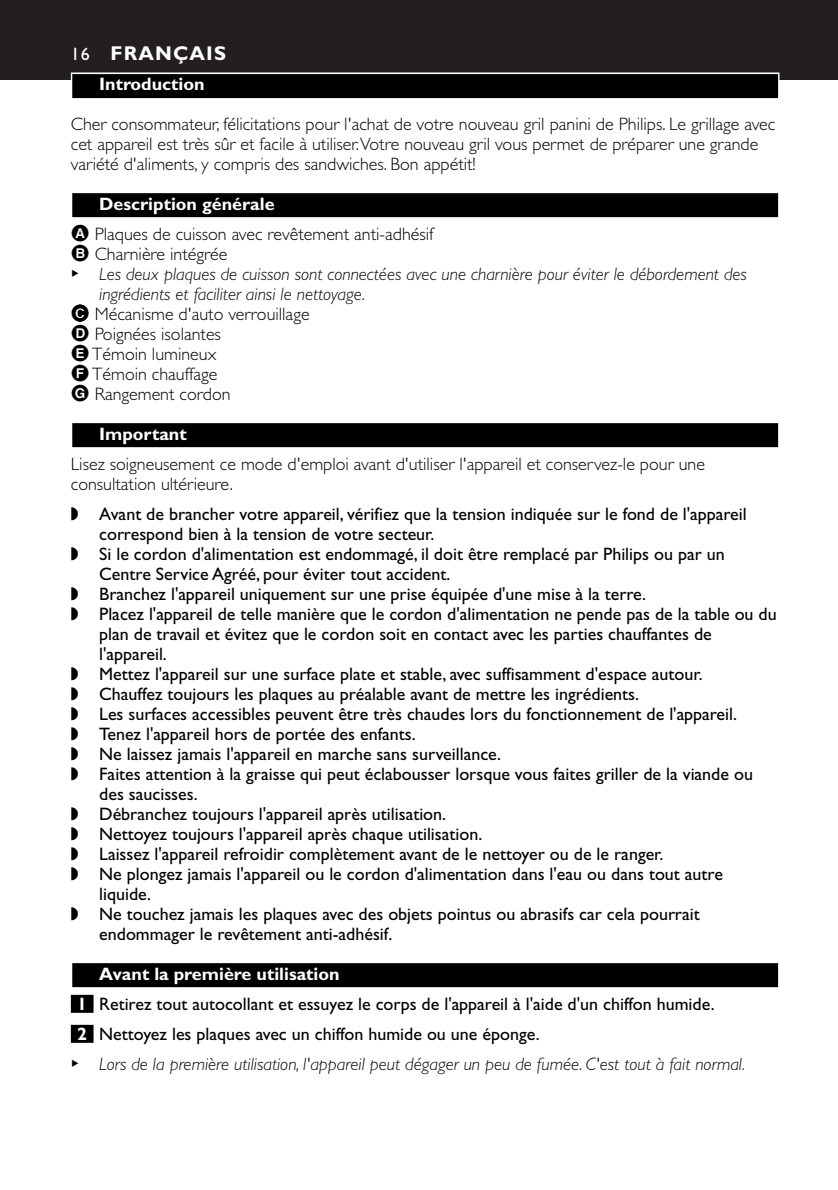
<style>
.page{position:relative;width:838px;height:1190px;background:#fff}
.page>*{position:absolute;margin:0;border:0;box-sizing:border-box;transform-origin:0 0}
.t1{font:700 20px "Gill Sans";letter-spacing:.055em;color:#fff}
.t2{font:18px "Gill Sans";color:#000}
.t3{font:300 18px/20px "Gill Sans";color:#000}
.t4{font:italic 300 18px "Gill Sans";color:#000}
.t5{font:700 18px "Gill Sans";color:#fff}
.s1{font-weight:400;font-size:18px}
.s2{font-weight:700;color:#fff}
.s3{font-family:"Bolletjesfonta Plain";font-weight:400}
</style>
<div class="page">
<div style="left:0;top:0;width:838px;height:79px;background:#231f20"></div>
<div style="left:71px;top:73px;width:709px;height:26px;background:#e1e1e1"></div>
<div style="left:72px;top:74px;width:706px;height:24px;background:#000"></div>
<div style="left:72px;top:193px;width:706px;height:24px;background:#000"></div>
<div style="left:72px;top:423px;width:706px;height:24px;background:#000"></div>
<div style="left:72px;top:963px;width:706px;height:24px;background:#000"></div>
<div style="left:71px;top:995px;width:23px;height:18px;background:#000"></div>
<div style="left:71px;top:1025px;width:23px;height:18px;background:#000"></div>
<p class="t1" style="left:71px;top:46px;width:157px"><span class="s1">16</span> FRANÇAIS</p>
<p class="t5" style="left:99px;top:77px;width:107px">Introduction</p>
<p class="t3" style="left:71px;top:116px;width:706px">Cher consommateur, félicitations pour l'achat de votre nouveau gril panini de Philips. Le grillage avec cet appareil est très sûr et facile à utiliser.Votre nouveau gril vous permet de préparer une grande variété d'aliments, y compris des sandwiches. Bon appétit!</p>
<p class="t3" style="left:71px;top:191px;width:364px;line-height:30px;text-indent:28px"><span class="s2">Description générale<br></span><span class="s3">A</span> Plaques de cuisson avec revêtement anti-adhésif</p>
<p class="t3" style="left:71px;top:246px;width:158px"><span class="s3">B</span> Charnière intégrée</p>
<p class="t4" style="left:71px;top:267px;width:678px"><sup>B</sup> Les deux plaques de cuisson sont connectées avec une charnière pour éviter le débordement des</p>
<p class="t4" style="left:99px;top:287px;width:267px">ingrédients et faciliter ainsi le nettoyage.</p>
<p class="t3" style="left:71px;top:306px;width:240px"><span class="s3">C</span> Mécanisme d'auto verrouillage</p>
<p class="t3" style="left:71px;top:326px;width:152px"><span class="s3">D</span> Poignées isolantes</p>
<p class="t3" style="left:71px;top:346px;width:147px"><span class="s3">E</span>Témoin lumineux</p>
<p class="t3" style="left:71px;top:366px;width:148px"><span class="s3">F</span>Témoin chauffage</p>
<p class="t3" style="left:71px;top:386px;width:161px"><span class="s3">G</span> Rangement cordon</p>
<p class="t5" style="left:99px;top:427px;width:89px">Important</p>
<p class="t3" style="left:71px;top:456px;width:636px">Lisez soigneusement ce mode d'emploi avant d'utiliser l'appareil et conservez-le pour une consultation ultérieure.</p>
<p class="t2" style="left:71px;top:507px;width:677px">◗ Avant de brancher votre appareil, vérifiez que la tension indiquée sur le fond de l'appareil</p>
<p class="t2" style="left:99px;top:527px;width:337px">correspond bien à la tension de votre secteur.</p>
<p class="t2" style="left:71px;top:547px;width:656px">◗ Si le cordon d'alimentation est endommagé, il doit être remplacé par Philips ou par un</p>
<p class="t2" style="left:99px;top:567px;width:353px">Centre Service Agréé, pour éviter tout accident.</p>
<p class="t2" style="left:71px;top:587px;width:577px">◗ Branchez l'appareil uniquement sur une prise équipée d'une mise à la terre.</p>
<p class="t2" style="left:71px;top:607px;width:707px">◗ Placez l'appareil de telle manière que le cordon d'alimentation ne pende pas de la table ou du</p>
<p class="t2" style="left:99px;top:627px;width:614px">plan de travail et évitez que le cordon soit en contact avec les parties chauffantes de</p>
<p class="t2" style="left:99px;top:647px;width:69px">l'appareil.</p>
<p class="t2" style="left:71px;top:667px;width:633px">◗ Mettez l'appareil sur une surface plate et stable, avec suffisamment d'espace autour.</p>
<p class="t2" style="left:71px;top:687px;width:570px">◗ Chauffez toujours les plaques au préalable avant de mettre les ingrédients.</p>
<p class="t2" style="left:71px;top:707px;width:668px">◗ Les surfaces accessibles peuvent être très chaudes lors du fonctionnement de l'appareil.</p>
<p class="t2" style="left:71px;top:727px;width:346px">◗ Tenez l'appareil hors de portée des enfants.</p>
<p class="t2" style="left:71px;top:747px;width:432px">◗ Ne laissez jamais l'appareil en marche sans surveillance.</p>
<p class="t2" style="left:71px;top:767px;width:684px">◗ Faites attention à la graisse qui peut éclabousser lorsque vous faites griller de la viande ou</p>
<p class="t2" style="left:99px;top:787px;width:100px">des saucisses.</p>
<p class="t2" style="left:71px;top:807px;width:377px">◗ Débranchez toujours l'appareil après utilisation.</p>
<p class="t2" style="left:71px;top:827px;width:413px">◗ Nettoyez toujours l'appareil après chaque utilisation.</p>
<p class="t2" style="left:71px;top:847px;width:594px">◗ Laissez l'appareil refroidir complètement avant de le nettoyer ou de le ranger.</p>
<p class="t2" style="left:71px;top:867px;width:654px">◗ Ne plongez jamais l'appareil ou le cordon d'alimentation dans l'eau ou dans tout autre</p>
<p class="t2" style="left:99px;top:887px;width:53px">liquide.</p>
<p class="t2" style="left:71px;top:907px;width:630px">◗ Ne touchez jamais les plaques avec des objets pointus ou abrasifs car cela pourrait</p>
<p class="t2" style="left:99px;top:927px;width:295px">endommager le revêtement anti-adhésif.</p>
<p class="t5" style="left:99px;top:967px;width:242px">Avant la première utilisation</p>
<p class="t2" style="left:77px;top:997px;width:639px"><span class="s2">1</span> Retirez tout autocollant et essuyez le corps de l'appareil à l'aide d'un chiffon humide.</p>
<p class="t2" style="left:77px;top:1027px;width:464px"><span class="s2">2</span> Nettoyez les plaques avec un chiffon humide ou une éponge.</p>
<p class="t4" style="left:71px;top:1057px;width:676px"><sup>B</sup> Lors de la première utilisation, l'appareil peut dégager un peu de fumée. C'est tout à fait normal.</p>
</div>
